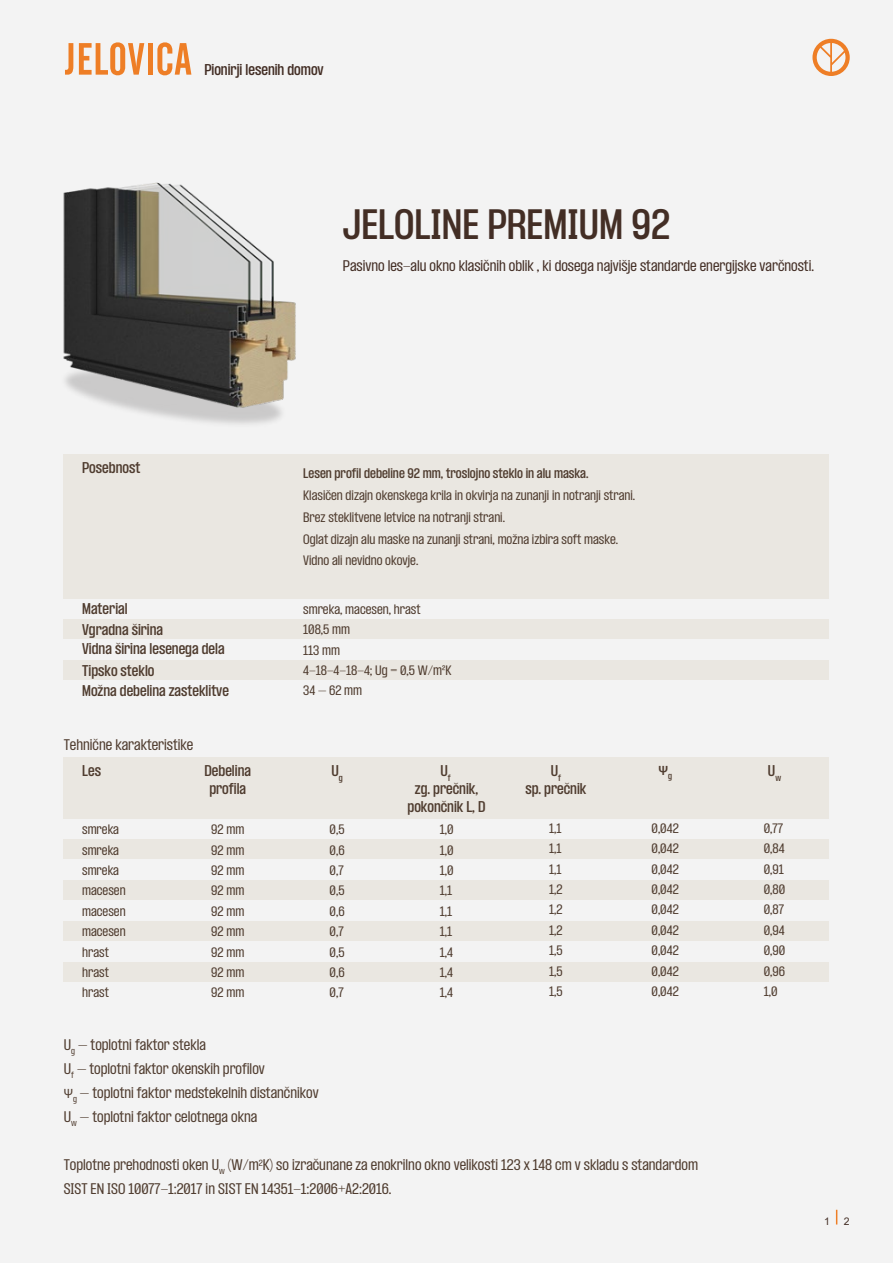
<style>
.page{position:relative;width:893px;height:1263px;background:#f3f3f3}
.page>*{position:absolute;margin:0;border:0;box-sizing:border-box;transform-origin:0 0}
.t1{font:600 condensed 36.75px "PP Formula";color:#432e25}
.t2{font:condensed 13.5px/24px "PP Formula";color:#4f3c2f}
.t3{font:600 condensed 13.5px/18px "PP Formula";color:#4f3c2f;text-align:center}
.t4{font:condensed 13.5px "PP Formula";color:#432e25}
.t5{font:600 condensed 13.5px "PP Formula";color:#432e25}
.t6{font:600 13.5px "Myriad Pro";color:#4f3c2f}
.t7{font:condensed 12px/20.4px "PP Formula";color:#4f3c2f;text-align:justify}
.t8{font:600 condensed 12px "PP Formula";color:#4f3c2f}
.t9{font:10.5px "Arial";color:#432e25}
.s1{font-family:"Myriad Pro";font-stretch:normal}
</style>
<div class="page">
<div style="left:64px;top:455px;width:765px;height:144px;background:#e8e4dd"></div>
<div style="left:64px;top:619px;width:765px;height:19px;background:#e8e4dd"></div>
<div style="left:64px;top:660px;width:765px;height:20px;background:#e8e4dd"></div>
<svg style="left:65px;top:43px;width:8px;height:32px"></svg>
<svg style="left:79px;top:42px;width:65px;height:33px"></svg>
<div style="left:148px;top:43px;width:5px;height:32px;background:#ee7e26"></div>
<svg style="left:157px;top:42px;width:34px;height:33px"></svg>
<svg style="left:812px;top:39px;width:38px;height:37px"></svg>
<svg style="left:836px;top:1210px;width:1px;height:14px"></svg>
<div style="left:64px;top:757px;width:765px;height:61px;background:#e8e4dd"></div>
<div style="left:64px;top:839px;width:765px;height:19px;background:#e8e4dd"></div>
<div style="left:64px;top:880px;width:765px;height:20px;background:#e8e4dd"></div>
<div style="left:64px;top:921px;width:765px;height:20px;background:#e8e4dd"></div>
<div style="left:64px;top:962px;width:765px;height:20px;background:#e8e4dd"></div>
<img style="left:63px;top:182px;width:233px;height:241px">
<p class="t5" style="left:204px;top:61px;width:121px">Pionirji lesenih domov</p>
<h1 class="t1" style="left:343px;top:202px;width:329px">JELOLINE PREMIUM 92</h1>
<p class="t4" style="left:343px;top:257px;width:473px">Pasivno les-alu okno klasičnih oblik , ki dosega najvišje standarde energijske varčnosti.</p>
<p class="t3" style="left:82px;top:458px;width:60px">Posebnost</p>
<p class="t3" style="left:82px;top:599px;width:47px">Material</p>
<p class="t3" style="left:82px;top:619px;width:144px;line-height:19.6px;text-align:left">Vgradna širina<br>Vidna širina lesenega dela</p>
<p class="t3" style="left:82px;top:661px;width:74px">Tipsko steklo</p>
<p class="t3" style="left:82px;top:682px;width:148px">Možna debelina zasteklitve</p>
<p class="t2" style="left:64px;top:733px;width:131px">Tehnične karakteristike</p>
<p class="t8" style="left:303px;top:466px;width:287px">Lesen profil debeline 92 mm, troslojno steklo in alu maska.</p>
<p class="t7" style="left:303px;top:484px;width:333px;line-height:21.9px;text-align:left">Klasičen dizajn okenskega krila in okvirja na zunanji in notranji strani.<br>Brez steklitvene letvice na notranji strani.<br>Oglat dizajn alu maske na zunanji strani, možna izbira soft maske.<br>Vidno ali nevidno okovje.</p>
<p class="t7" style="left:303px;top:599px;width:150px;text-align:left">smreka, macesen, hrast<br>108,5 mm<br>113 mm<br>4-18-4-18-4; Ug = 0,5 W/m2K<br>34 – 62 mm</p>
<p class="t3" style="left:205px;top:762px;width:48px">Debelina profila</p>
<p class="t3" style="left:82px;top:762px;width:20px">Les</p>
<p class="t3" style="left:331px;top:762px;width:13px">U<sub>g</sub></p>
<p class="t3" style="left:768px;top:762px;width:15px">U<sub>w</sub></p>
<p class="t3" style="left:551px;top:762px;width:12px">U<sub>f</sub></p>
<p class="t6" style="left:658px;top:761px;width:15px">Ψ<sub>g</sub></p>
<p class="t3" style="left:525px;top:780px;width:62px">sp. prečnik</p>
<p class="t3" style="left:408px;top:762px;width:79px">U<sub>f<br></sub>zg. prečnik, pokončnik L, D</p>
<p class="t7" style="left:82px;top:819px;width:45px;text-align:left">smreka smreka smreka macesen macesen macesen hrast hrast hrast</p>
<p class="t7" style="left:211px;top:819px;width:35px">92 mm 92 mm 92 mm 92 mm 92 mm 92 mm 92 mm 92 mm 92 mm</p>
<p class="t7" style="left:330px;top:819px;width:17px">0,5<br>0,6<br>0,7<br>0,5<br>0,6<br>0,7<br>0,5<br>0,6<br>0,7</p>
<p class="t7" style="left:440px;top:819px;width:15px">1,0<br>1,0<br>1,0<br>1,1<br>1,1<br>1,1<br>1,4<br>1,4<br>1,4</p>
<p class="t7" style="left:549px;top:818px;width:15px">1,1<br>1,1<br>1,1<br>1,2<br>1,2<br>1,2<br>1,5<br>1,5<br>1,5</p>
<p class="t7" style="left:651px;top:818px;width:29px">0,042<br>0,042<br>0,042<br>0,042<br>0,042<br>0,042<br>0,042<br>0,042<br>0,042</p>
<p class="t7" style="left:764px;top:818px;width:23px;text-align:left">0,77<br>0,84<br>0,91<br>0,80<br>0,87<br>0,94<br>0,90<br>0,96<br>1,0</p>
<p class="t2" style="left:64px;top:1032px;width:256px">U<sub>g</sub> – toplotni faktor stekla<br>U<sub>f</sub> – toplotni faktor okenskih profilov<br><span class="s1">Ψ</span><sub>g</sub> – toplotni faktor medstekelnih distančnikov U<sub>w</sub> – toplotni faktor celotnega okna</p>
<p class="t2" style="left:64px;top:1152px;width:636px">Toplotne prehodnosti oken U<sub>w</sub> (W/m<sup>2</sup>K) so izračunane za enokrilno okno velikosti 123 x 148 cm v skladu s standardom<br>SIST EN ISO 10077-1:2017 in SIST EN 14351-1:2006+A2:2016.</p>
<p class="t9" style="left:824px;top:1213px;width:7px">1</p>
<p class="t9" style="left:844px;top:1214px;width:7px">2</p>
</div>
